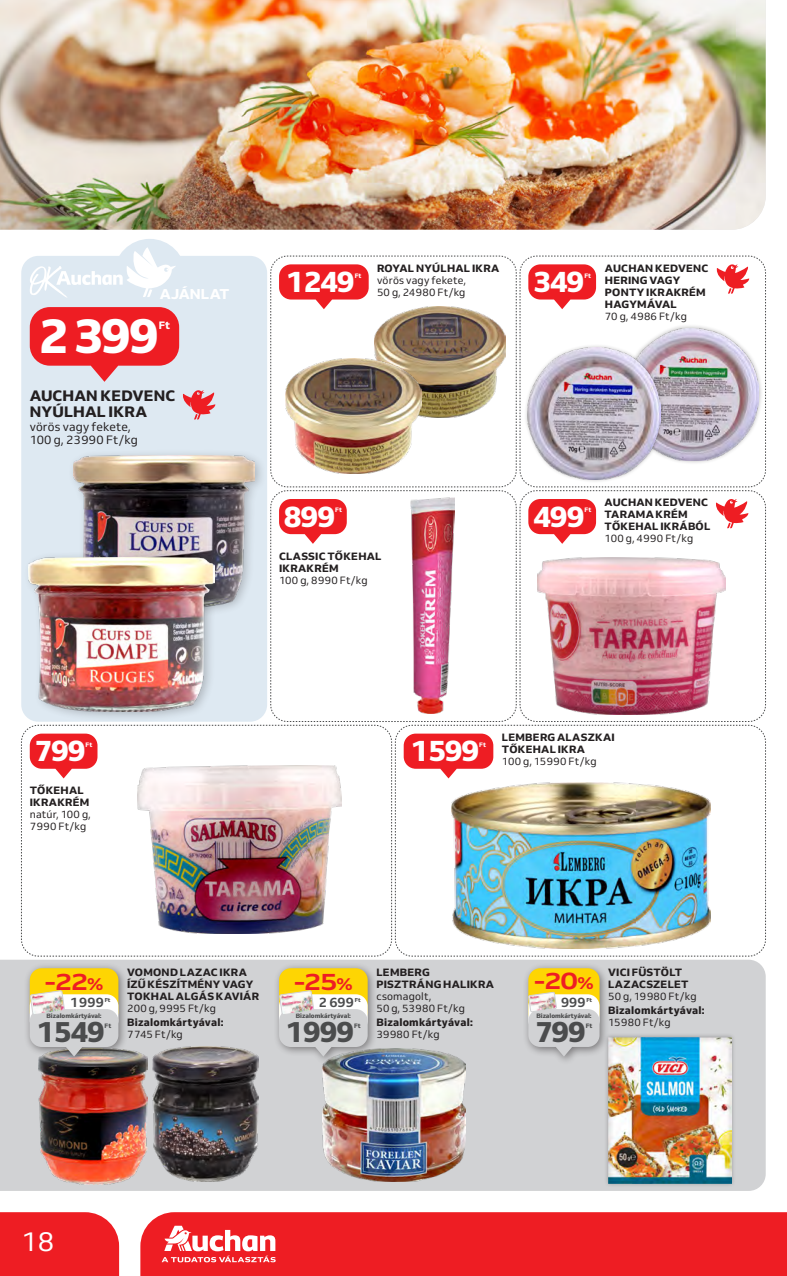
<style>
.page{position:relative;width:787px;height:1276px;background:#fff}
.page>*{position:absolute;margin:0;border:0;box-sizing:border-box;transform-origin:0 0}
.t1{font:800 48.75px "Venn";color:#fff}
.t2{font:800 29.25px "Venn";letter-spacing:-.04em;color:#fff}
.t3{font:800 28.95px "Venn";letter-spacing:-.04em;color:#4b4c4d}
.t4{font:27px "Venn";color:#fff}
.t5{font:700 23.4px "Venn Semi Ex";color:#ee1d23}
.t6{font:800 15px/16.5px "Venn";letter-spacing:.015em;color:#231f20}
.t7{font:800 14.25px "Venn";letter-spacing:.005em;color:#fff}
.t8{font:700 13.35px "Venn";color:#4b4c4d}
.t9{font:12px/13.5px "Venn";letter-spacing:.01em;color:#231f20}
.t10{font:800 10.65px "Venn";color:#fff}
.t11{font:800 10.5px/12px "Venn";letter-spacing:.025em;color:#231f20}
.t12{font:10.5px/12px "Venn";letter-spacing:.01em;color:#231f20}
.t13{font:800 6.3px "Venn";color:#4b4c4d}
.t14{font:800 6.3px "Venn";letter-spacing:.015em;color:#fff}
.t15{font:800 5.55px "Venn";color:#4b4c4d}
.s1{font-size:17.1px}
</style>
<div class="page">
<div style="left:0;top:1212px;width:119px;height:64px;background:#ee1d23"></div>
<div style="left:140px;top:1212px;width:647px;height:64px;background:#ee1d23"></div>
<img style="left:0;top:0;width:765px;height:230px">
<div style="left:0;top:959px;width:765px;height:232px;background:#d1d2d4"></div>
<div style="left:114px;top:239px;width:72px;height:72px;background:#dee9f2;border-radius:50%"></div>
<div style="left:604px;top:1032px;width:132px;height:156px;background:#231f20;opacity:.35"></div>
<img style="left:608px;top:1037px;width:123px;height:146px">
<img style="left:152px;top:1046px;width:107px;height:135px">
<img style="left:38px;top:1049px;width:109px;height:135px">
<img style="left:322px;top:1048px;width:144px;height:133px">
<svg style="left:162px;top:1225px;width:114px;height:37px"></svg>
<div style="left:24px;top:962px;width:105px;height:103px;background:#231f20;opacity:.5"></div>
<div style="left:30px;top:968px;width:88px;height:56px;background:#fed503;border-radius:12px"></div>
<svg style="left:30px;top:990px;width:88px;height:66px;background:#d3cfc4"></svg>
<div style="left:273px;top:962px;width:105px;height:103px;background:#231f20;opacity:.5"></div>
<div style="left:279px;top:968px;width:89px;height:56px;background:#fed503;border-radius:12px"></div>
<svg style="left:279px;top:990px;width:89px;height:66px;background:#d6d3c7"></svg>
<div style="left:522px;top:962px;width:88px;height:103px;background:#231f20;opacity:.5"></div>
<div style="left:528px;top:968px;width:71px;height:57px;background:#fed503;border-radius:12px"></div>
<svg style="left:528px;top:992px;width:71px;height:64px;background:#d6d4cd"></svg>
<img style="left:21px;top:247px;width:745px;height:710px">
<h3 class="t7" style="left:160px;top:285px;width:71px">AJÁNLAT</h3>
<h1 class="t1" style="left:39px;top:306px;width:122px">2 399</h1>
<p class="t10" style="left:159px;top:319px;width:13px">Ft</p>
<h3 class="t6" style="left:30px;top:387px;width:147px">AUCHAN KEDVENC<br>NYÚLHAL IKRA</h3>
<p class="t9" style="left:30px;top:420px;width:109px">vörös vagy fekete,<br>100 g, 23 990 Ft/kg</p>
<p class="t11" style="left:377px;top:262px;width:124px">ROYAL NYÚLHAL IKRA</p>
<p class="t12" style="left:377px;top:274px;width:91px">vörös vagy fekete,<br>50 g, 24 980 Ft/kg</p>
<p class="t11" style="left:605px;top:262px;width:105px">AUCHAN KEDVENC<br>HERING VAGY<br>PONTY IKRAKRÉM<br>HAGYMÁVAL</p>
<p class="t12" style="left:605px;top:310px;width:84px">70 g, 4 986 Ft/kg</p>
<h2 class="t2" style="left:286px;top:263px;width:70px">1 249</h2>
<p class="t14" style="left:355px;top:271px;width:8px">Ft</p>
<h2 class="t2" style="left:533px;top:263px;width:53px">349</h2>
<p class="t14" style="left:584px;top:271px;width:8px">Ft</p>
<h2 class="t2" style="left:284px;top:498px;width:53px">899</h2>
<p class="t14" style="left:335px;top:506px;width:8px">Ft</p>
<p class="t11" style="left:279px;top:550px;width:104px">CLASSIC TŐKEHAL<br>IKRAKRÉM</p>
<p class="t12" style="left:279px;top:574px;width:90px">100 g, 8 990 Ft/kg</p>
<h2 class="t2" style="left:533px;top:498px;width:53px">499</h2>
<p class="t14" style="left:584px;top:506px;width:8px">Ft</p>
<p class="t11" style="left:604px;top:496px;width:107px">AUCHAN KEDVENC<br>TARAMA KRÉM<br>TŐKEHAL IKRÁBÓL</p>
<p class="t12" style="left:604px;top:532px;width:90px">100 g, 4 990 Ft/kg</p>
<h2 class="t2" style="left:35px;top:732px;width:52px">799</h2>
<p class="t14" style="left:86px;top:740px;width:8px">Ft</p>
<h2 class="t2" style="left:411px;top:732px;width:70px">1 599</h2>
<p class="t14" style="left:479px;top:740px;width:8px">Ft</p>
<p class="t11" style="left:30px;top:784px;width:61px">TŐKEHAL<br>IKRAKRÉM</p>
<p class="t12" style="left:30px;top:808px;width:62px">natúr, 100 g,<br>7 990 Ft/kg</p>
<p class="t11" style="left:502px;top:731px;width:114px">LEMBERG ALASZKAI<br>TŐKEHAL IKRA</p>
<p class="t12" style="left:502px;top:755px;width:96px">100 g, 15 990 Ft/kg</p>
<h3 class="t5" style="left:45px;top:966px;width:61px">-22<span class="s1">%</span></h3>
<h3 class="t3" style="left:37px;top:1013px;width:70px">1 549</h3>
<p class="t13" style="left:105px;top:1021px;width:8px">Ft</p>
<p class="t8" style="left:70px;top:993px;width:35px">1 999</p>
<p class="t15" style="left:105px;top:996px;width:7px">Ft</p>
<p class="t13" style="left:47px;top:1012px;width:57px">Bizalomkártyával:</p>
<p class="t11" style="left:127px;top:965px;width:133px">VOMOND LAZAC IKRA<br>ÍZŰ KÉSZÍTMÉNY VAGY<br>TOKHAL ALGÁS KAVIÁR</p>
<p class="t12" style="left:127px;top:1001px;width:90px">200 g, 9 995 Ft/kg</p>
<p class="t11" style="left:127px;top:1016px;width:98px">Bizalomkártyával:</p>
<p class="t12" style="left:127px;top:1028px;width:57px">7 745 Ft/kg</p>
<h3 class="t5" style="left:294px;top:966px;width:61px">-25<span class="s1">%</span></h3>
<h3 class="t3" style="left:286px;top:1013px;width:70px">1 999</h3>
<p class="t13" style="left:354px;top:1021px;width:8px">Ft</p>
<p class="t8" style="left:319px;top:993px;width:37px">2 699</p>
<p class="t15" style="left:355px;top:996px;width:7px">Ft</p>
<p class="t13" style="left:296px;top:1012px;width:57px">Bizalomkártyával:</p>
<p class="t11" style="left:376px;top:965px;width:119px">LEMBERG<br>PISZTRÁNG HALIKRA</p>
<p class="t12" style="left:376px;top:989px;width:90px">csomagolt,<br>50 g, 53 980 Ft/kg</p>
<p class="t11" style="left:376px;top:1016px;width:98px">Bizalomkártyával:</p>
<p class="t12" style="left:376px;top:1028px;width:65px">39 980 Ft/kg</p>
<h3 class="t5" style="left:534px;top:966px;width:61px">-20<span class="s1">%</span></h3>
<p class="t8" style="left:561px;top:993px;width:26px">999</p>
<p class="t15" style="left:586px;top:996px;width:7px">Ft</p>
<p class="t13" style="left:536px;top:1012px;width:57px">Bizalomkártyával:</p>
<h3 class="t3" style="left:535px;top:1013px;width:52px">799</h3>
<p class="t13" style="left:585px;top:1021px;width:8px">Ft</p>
<p class="t11" style="left:608px;top:965px;width:82px">VICI FÜSTÖLT<br>LAZACSZELET</p>
<p class="t12" style="left:608px;top:989px;width:90px">50 g, 19 980 Ft/kg</p>
<p class="t11" style="left:608px;top:1004px;width:98px">Bizalomkártyával:</p>
<p class="t12" style="left:608px;top:1016px;width:64px">15 980 Ft/kg</p>
<h3 class="t4" style="left:21px;top:1225px;width:35px">18</h3>
</div>
